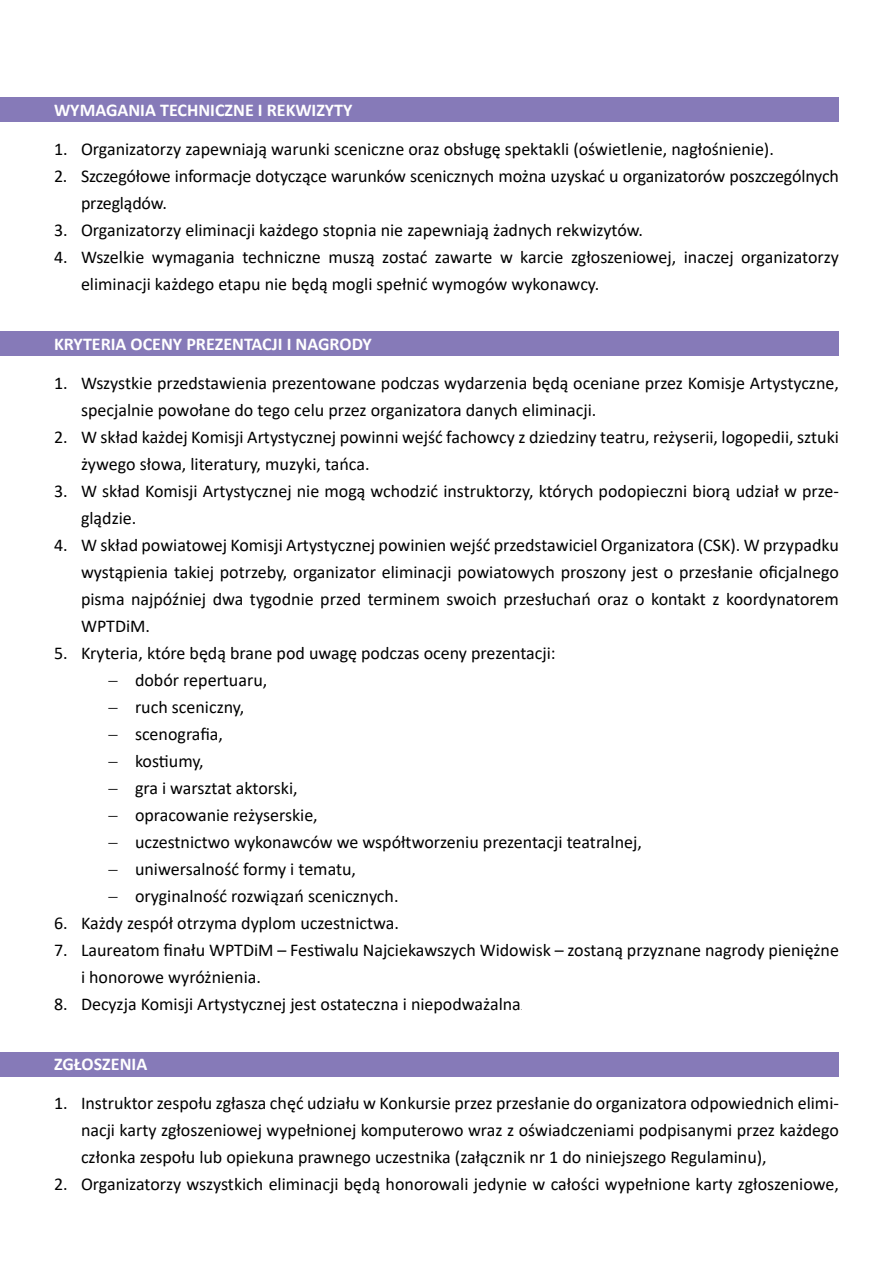
<style>
.page{position:relative;width:893px;height:1263px;background:#fff}
.page>*{position:absolute;margin:0;border:0;box-sizing:border-box;transform-origin:0 0}
.t1{font:18px/27px "Calibri";color:#000}
.t2{font:700 18px "Calibri";color:#fff}
.t3{font:6px "Calibri";color:#000}
</style>
<div class="page">
<div style="left:0;top:98px;width:839px;height:24px;background:#867ab8"></div>
<div style="left:0;top:332px;width:839px;height:24px;background:#867ab8"></div>
<div style="left:0;top:1053px;width:839px;height:24px;background:#867ab8"></div>
<p class="t2" style="left:54px;top:97px;width:300px">WYMAGANIA TECHNICZNE I REKWIZYTY</p>
<p class="t1" style="left:54px;top:135px;width:721px">1. Organizatorzy zapewniają warunki sceniczne oraz obsługę spektakli (oświetlenie, nagłośnienie).</p>
<p class="t1" style="left:81px;top:162px;width:759px;text-indent:-27px">2. Szczegółowe informacje dotyczące warunków scenicznych można uzyskać u organizatorów poszczególnych przeglądów.</p>
<p class="t1" style="left:54px;top:216px;width:591px">3. Organizatorzy eliminacji każdego stopnia nie zapewniają żadnych rekwizytów.</p>
<p class="t1" style="left:81px;top:243px;width:759px;text-indent:-27px">4. Wszelkie wymagania techniczne muszą zostać zawarte w karcie zgłoszeniowej, inaczej organizatorzy eliminacji każdego etapu nie będą mogli spełnić wymogów wykonawcy.</p>
<p class="t2" style="left:54px;top:331px;width:319px">KRYTERIA OCENY PREZENTACJI I NAGRODY</p>
<p class="t1" style="left:81px;top:369px;width:759px;text-indent:-27px">1. Wszystkie przedstawienia prezentowane podczas wydarzenia będą oceniane przez Komisje Artystyczne, specjalnie powołane do tego celu przez organizatora danych eliminacji.</p>
<p class="t1" style="left:81px;top:423px;width:759px;text-indent:-27px">2. W skład każdej Komisji Artystycznej powinni wejść fachowcy z dziedziny teatru, reżyserii, logopedii, sztuki żywego słowa, literatury, muzyki, tańca.</p>
<p class="t1" style="left:81px;top:477px;width:759px;text-indent:-27px">3. W skład Komisji Artystycznej nie mogą wchodzić instruktorzy, których podopieczni biorą udział w prze&shy;glądzie.</p>
<p class="t1" style="left:81px;top:531px;width:759px;text-align:justify;text-indent:-27px">4. W skład powiatowej Komisji Artystycznej powinien wejść przedstawiciel Organizatora (CSK). W przypadku wystąpienia takiej potrzeby, organizator eliminacji powiatowych proszony jest o przesłanie oficjalnego pisma najpóźniej dwa tygodnie przed terminem swoich przesłuchań oraz o kontakt z koordynatorem WPTDiM.</p>
<p class="t1" style="left:108px;top:639px;width:535px;text-indent:-54px">5. Kryteria, które będą brane pod uwagę podczas oceny prezentacji:<br>− dobór repertuaru,<br>− ruch sceniczny,<br>− scenografia,<br>− kostiumy,<br>− gra i warsztat aktorski,<br>− opracowanie reżyserskie,<br>− uczestnictwo wykonawców we współtworzeniu prezentacji teatralnej, − uniwersalność formy i tematu,<br>− oryginalność rozwiązań scenicznych.</p>
<p class="t1" style="left:54px;top:909px;width:346px">6. Każdy zespół otrzyma dyplom uczestnictwa.</p>
<p class="t1" style="left:81px;top:936px;width:759px;text-indent:-27px">7. Laureatom finału WPTDiM – Festiwalu Najciekawszych Widowisk – zostaną przyznane nagrody pieniężne i honorowe wyróżnienia.</p>
<p class="t1" style="left:54px;top:990px;width:468px">8. Decyzja Komisji Artystycznej jest ostateczna i niepodważalna</p>
<p class="t3" style="left:521px;top:1003px;width:3px">.</p>
<p class="t2" style="left:54px;top:1051px;width:95px">ZGŁOSZENIA</p>
<p class="t1" style="left:81px;top:1089px;width:759px;text-align:justify;text-indent:-27px">1. Instruktor zespołu zgłasza chęć udziału w Konkursie przez przesłanie do organizatora odpowiednich elimi&shy;nacji karty zgłoszeniowej wypełnionej komputerowo wraz z oświadczeniami podpisanymi przez każdego członka zespołu lub opiekuna prawnego uczestnika (załącznik nr 1 do niniejszego Regulaminu),</p>
<p class="t1" style="left:54px;top:1170px;width:786px">2. Organizatorzy wszystkich eliminacji będą honorowali jedynie w całości wypełnione karty zgłoszeniowe,</p>
</div>
